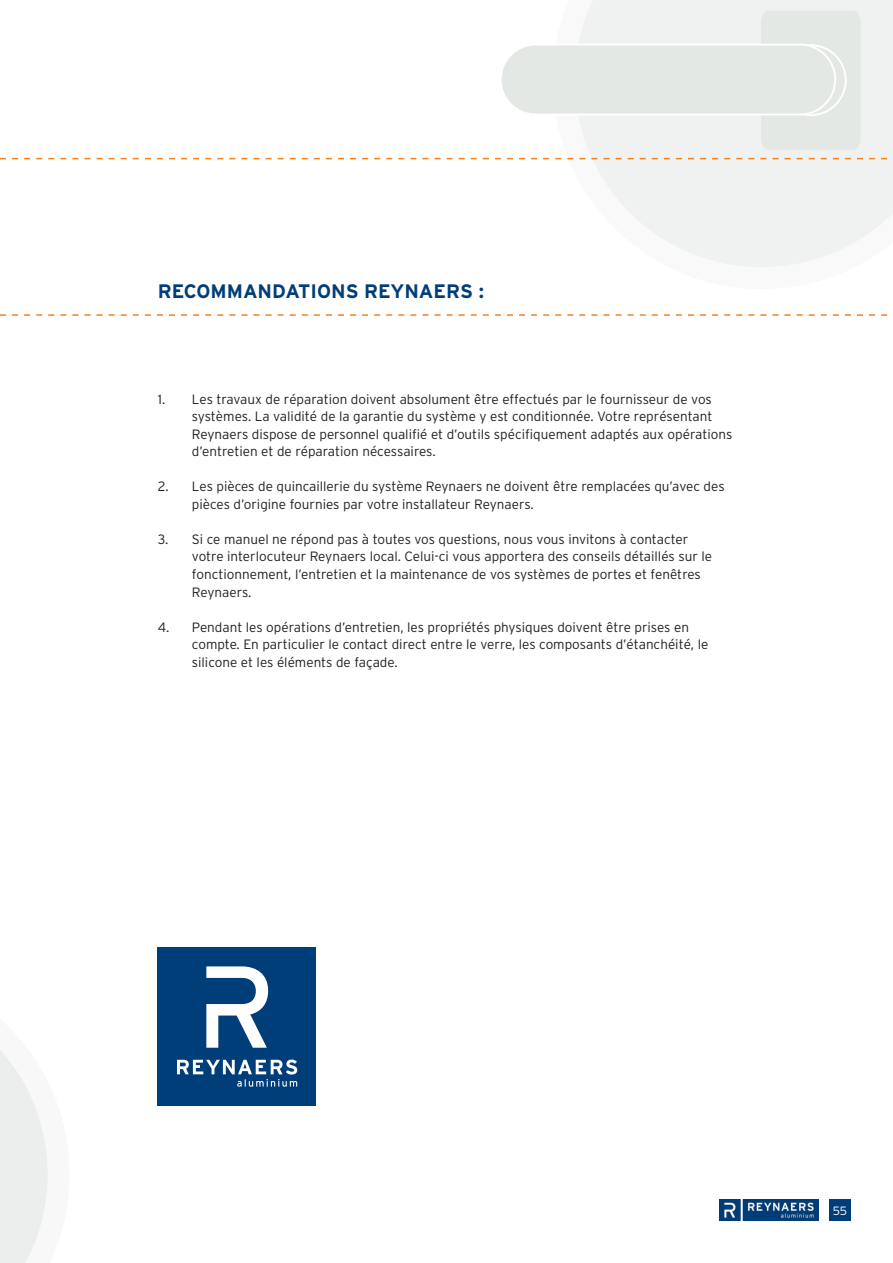
<style>
.page{position:relative;width:893px;height:1263px;background:#fff}
.page>*{position:absolute;margin:0;border:0;box-sizing:border-box;transform-origin:0 0}
.TXT___tit_1_1_1{font:700 19.5px "Interstate Rey";color:#003e7a}
.TXT_bullets{font:300 13.5px/17.5px "Interstate Rey";color:#231f20}
.t1{font:300 12px "Interstate Rey";color:#fff}
</style>
<div class="page">
<div style="left:829px;top:1199px;width:21px;height:21px;background:#003e7a"></div>
<svg style="left:555px;top:0;width:338px;height:267px;fill:#f0f2f1"></svg>
<svg style="left:501px;top:10px;width:360px;height:140px"></svg>
<svg style="left:0;top:1050px;width:48px;height:213px"></svg>
<img style="left:720px;top:1199px;width:99px;height:21px">
<div style="left:158px;top:947px;width:158px;height:159px;background:#003e7a"></div>
<svg style="left:206px;top:966px;width:62px;height:82px"></svg>
<svg style="left:177px;top:1059px;width:120px;height:28px"></svg>
<svg style="left:0;top:158px;width:893px;height:1px"></svg>
<svg style="left:0;top:314px;width:888px;height:2px"></svg>
<p class="TXT___tit_1_1_1" style="left:158px;top:280px;width:328px">RECOMMANDATIONS REYNAERS :</p>
<p class="TXT_bullets" style="left:192px;top:390px;width:542px;text-indent:-34px">1. Les travaux de réparation doivent absolument être effectués par le fournisseur de vos systèmes. La validité de la garantie du système y est conditionnée. Votre représentant Reynaers dispose de personnel qualifié et d’outils spécifiquement adaptés aux opérations d’entretien et de réparation nécessaires.</p>
<p class="TXT_bullets" style="left:192px;top:478px;width:534px;text-indent:-34px">2. Les pièces de quincaillerie du système Reynaers ne doivent être remplacées qu’avec des pièces d’origine fournies par votre installateur Reynaers.</p>
<p class="TXT_bullets" style="left:192px;top:530px;width:522px;text-indent:-34px">3. Si ce manuel ne répond pas à toutes vos questions, nous vous invitons à contacter votre interlocuteur Reynaers local. Celui-ci vous apportera des conseils détaillés sur le fonctionnement, l’entretien et la maintenance de vos systèmes de portes et fenêtres Reynaers.</p>
<p class="TXT_bullets" style="left:192px;top:618px;width:518px;text-indent:-34px">4. Pendant les opérations d’entretien, les propriétés physiques doivent être prises en compte. En particulier le contact direct entre le verre, les composants d’étanchéité, le silicone et les éléments de façade.</p>
<p class="t1" style="left:833px;top:1203px;width:16px">55</p>
</div>
